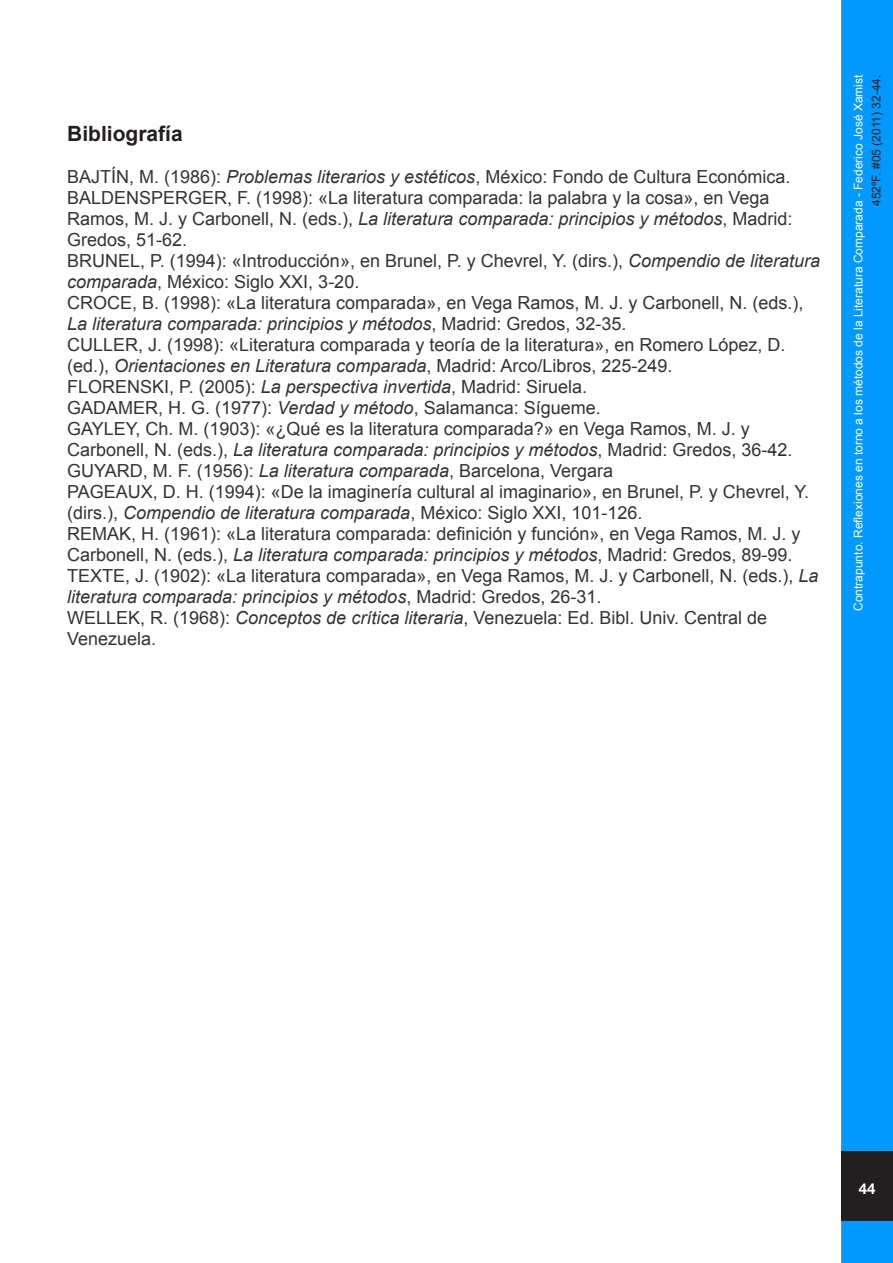
<style>
.page{position:relative;width:893px;height:1263px;background:#fff}
.page>*{position:absolute;margin:0;border:0;box-sizing:border-box;transform-origin:0 0}
.t1{font:700 21px "Arial";color:#231f20}
.t2{font:18px/21px "Arial";color:#333}
.t3{font:700 15px "Helvetica Neue";color:#fff}
.t4{font:12px "Arial";color:#fff}
.t5{font:12px "Arial";color:#231f20}
.s1{font-style:italic}
</style>
<div class="page">
<div style="left:843px;top:2px;width:48px;height:1259px;background:#09f"></div>
<div style="left:841px;top:0;width:52px;height:1263px;border:3px solid #09f"></div>
<div style="left:841px;top:1151px;width:52px;height:70px;background:#231f20"></div>
<p class="t1" style="left:67px;top:120px;width:117px">Bibliografía</p>
<p class="t2" style="left:67px;top:167px;width:725px">BAJTÍN, M. (1986): <span class="s1">Problemas literarios y estéticos</span>, México: Fondo de Cultura Económica.</p>
<p class="t2" style="left:67px;top:188px;width:727px">BALDENSPERGER, F. (1998): «La literatura comparada: la palabra y la cosa», en Vega<br>Ramos, M. J. y Carbonell, N. (eds.), <span class="s1">La literatura comparada: principios y métodos</span>, Madrid:<br>Gredos, 51-62.</p>
<p class="t2" style="left:67px;top:251px;width:755px">BRUNEL, P. (1994): «Introducción», en Brunel, P. y Chevrel, Y. (dirs.), <span class="s1">Compendio de literatura comparada</span>, México: Siglo XXI, 3-20.</p>
<p class="t2" style="left:67px;top:293px;width:738px">CROCE, B. (1998): «La literatura comparada», en Vega Ramos, M. J. y Carbonell, N. (eds.),<br><span class="s1">La literatura comparada: principios y métodos</span>, Madrid: Gredos, 32-35.</p>
<p class="t2" style="left:67px;top:335px;width:720px">CULLER, J. (1998): «Literatura comparada y teoría de la literatura», en Romero López, D. (ed.), <span class="s1">Orientaciones en Literatura comparada</span>, Madrid: Arco/Libros, 225-249.</p>
<p class="t2" style="left:67px;top:377px;width:521px">FLORENSKI, P. (2005): <span class="s1">La perspectiva invertida</span>, Madrid: Siruela.</p>
<p class="t2" style="left:67px;top:398px;width:535px">GADAMER, H. G. (1977): <span class="s1">Verdad y método</span>, Salamanca: Sígueme.</p>
<p class="t2" style="left:67px;top:419px;width:727px">GAYLEY, Ch. M. (1903): «¿Qué es la literatura comparada?» en Vega Ramos, M. J. y<br>Carbonell, N. (eds.), <span class="s1">La literatura comparada: principios y métodos</span>, Madrid: Gredos, 36-42.</p>
<p class="t2" style="left:67px;top:461px;width:547px">GUYARD, M. F. (1956): <span class="s1">La literatura comparada</span>, Barcelona, Vergara</p>
<p class="t2" style="left:67px;top:482px;width:744px">PAGEAUX, D. H. (1994): «De la imaginería cultural al imaginario», en Brunel, P. y Chevrel, Y. (dirs.), <span class="s1">Compendio de literatura comparada</span>, México: Siglo XXI, 101-126.</p>
<p class="t2" style="left:67px;top:524px;width:735px">REMAK, H. (1961): «La literatura comparada: definición y función», en Vega Ramos, M. J. y<br>Carbonell, N. (eds.), <span class="s1">La literatura comparada: principios y métodos</span>, Madrid: Gredos, 89-99.</p>
<p class="t2" style="left:67px;top:566px;width:753px">TEXTE, J. (1902): «La literatura comparada», en Vega Ramos, M. J. y Carbonell, N. (eds.), <span class="s1">La literatura comparada: principios y métodos</span>, Madrid: Gredos, 26-31.</p>
<p class="t2" style="left:67px;top:608px;width:701px">WELLEK, R. (1968): <span class="s1">Conceptos de crítica literaria</span>, Venezuela: Ed. Bibl. Univ. Central de<br>Venezuela.</p>
<p class="t4" style="left:850px;top:611px;width:538px;rotate:-90deg">Contrapunto. Reflexiones en torno a los métodos de la Literatura Comparada - Federico José Xamist</p>
<p class="t5" style="left:868px;top:206px;width:133px;rotate:-90deg">452ºF. #05 (2011) 32-44.</p>
<p class="t3" style="left:859px;top:1179px;width:18px">44</p>
</div>
